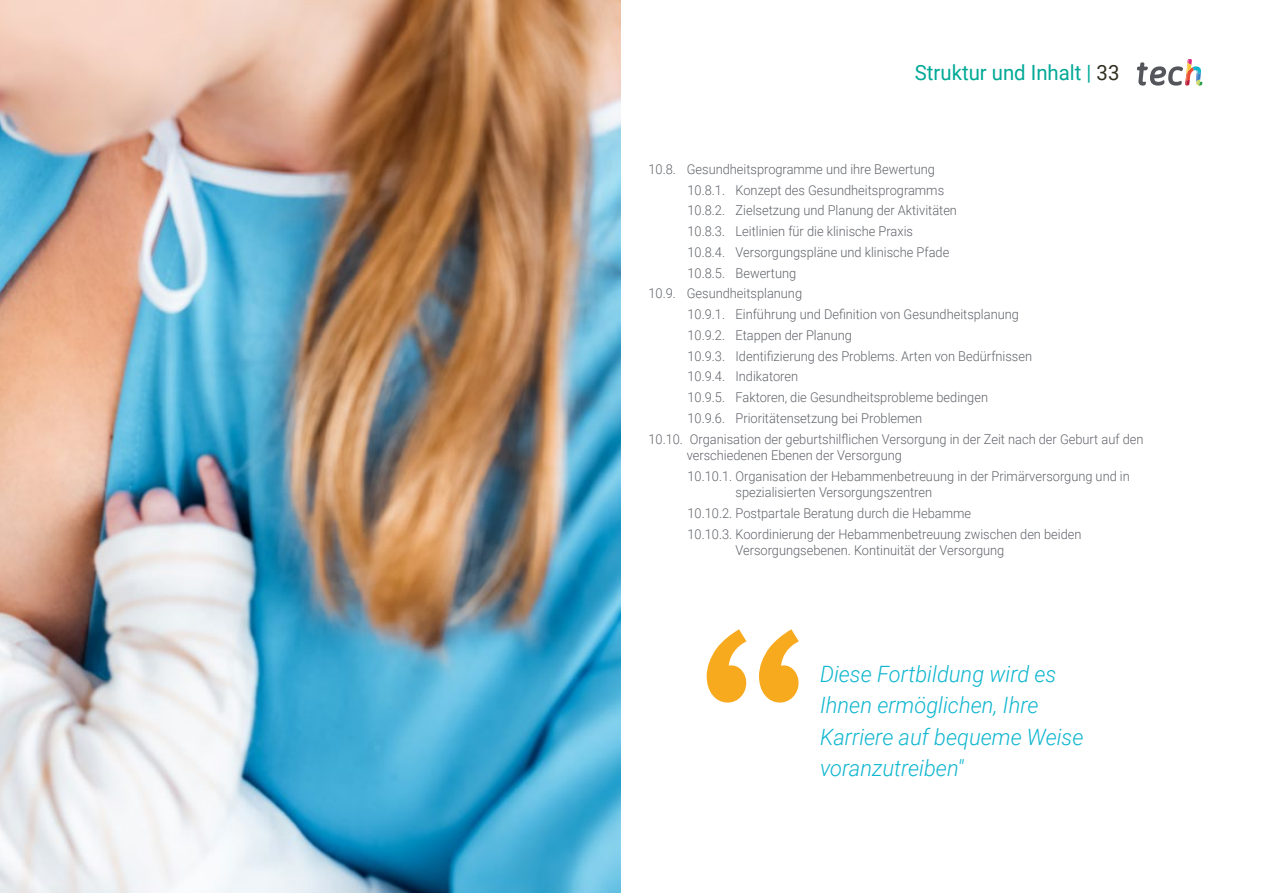
<style>
.page{position:relative;width:1263px;height:893px;background:#fff}
.page>*{position:absolute;margin:0;border:0;box-sizing:border-box;transform-origin:0 0}
.t1{font:italic 300 22.5px/31.5px "Roboto";color:#0fb6cf}
.t2{font:21px "Roboto";color:#00a996}
.t3{font:300 13.5px/20.7px "Roboto";color:#61646a;scale:.95 1}
.s1{color:#312e20}
</style>
<div class="page">
<img style="left:0;top:0;width:621px;height:893px">
<svg style="left:1137px;top:59px;width:65px;height:27px"></svg>
<svg style="left:707px;top:629px;width:92px;height:74px"></svg>
<h2 class="t2" style="left:915px;top:57px;width:206px">Struktur und Inhalt | <span class="s1">33</span></h2>
<p class="t3" style="left:648px;top:158px;width:303px">10.8. Gesundheitsprogramme und ihre Bewertung</p>
<p class="t3" style="left:687px;top:179px;width:272px">10.8.1. Konzept des Gesundheitsprogramms</p>
<p class="t3" style="left:687px;top:200px;width:285px">10.8.2. Zielsetzung und Planung der Aktivitäten</p>
<p class="t3" style="left:687px;top:220px;width:239px">10.8.3. Leitlinien für die klinische Praxis</p>
<p class="t3" style="left:687px;top:241px;width:277px">10.8.4. Versorgungspläne und klinische Pfade</p>
<p class="t3" style="left:687px;top:262px;width:116px">10.8.5. Bewertung</p>
<p class="t3" style="left:648px;top:283px;width:163px">10.9. Gesundheitsplanung</p>
<p class="t3" style="left:687px;top:303px;width:350px">10.9.1. Einführung und Definition von Gesundheitsplanung</p>
<p class="t3" style="left:687px;top:324px;width:175px">10.9.2. Etappen der Planung</p>
<p class="t3" style="left:687px;top:345px;width:364px">10.9.3. Identifizierung des Problems. Arten von Bedürfnissen</p>
<p class="t3" style="left:687px;top:366px;width:118px">10.9.4. Indikatoren</p>
<p class="t3" style="left:687px;top:386px;width:318px">10.9.5. Faktoren, die Gesundheitsprobleme bedingen</p>
<p class="t3" style="left:687px;top:407px;width:249px">10.9.6. Prioritätensetzung bei Problemen</p>
<p class="t3" style="left:648px;top:428px;width:523px">10.10. Organisation der geburtshilflichen Versorgung in der Zeit nach der Geburt auf den</p>
<p class="t3" style="left:687px;top:444px;width:468px">verschiedenen Ebenen der Versorgung<br>10.10.1. Organisation der Hebammenbetreuung in der Primärversorgung und in</p>
<p class="t3" style="left:687px;top:482px;width:416px;text-indent:48px">spezialisierten Versorgungszentren<br>10.10.2. Postpartale Beratung durch die Hebamme<br>10.10.3. Koordinierung der Hebammenbetreuung zwischen den beiden</p>
<p class="t3" style="left:735px;top:540px;width:284px">Versorgungsebenen. Kontinuität der Versorgung</p>
<h1 class="t1" style="left:820px;top:657px;width:265px">Diese Fortbildung wird es<br>Ihnen ermöglichen, Ihre<br>Karriere auf bequeme Weise voranzutreiben"</h1>
</div>
